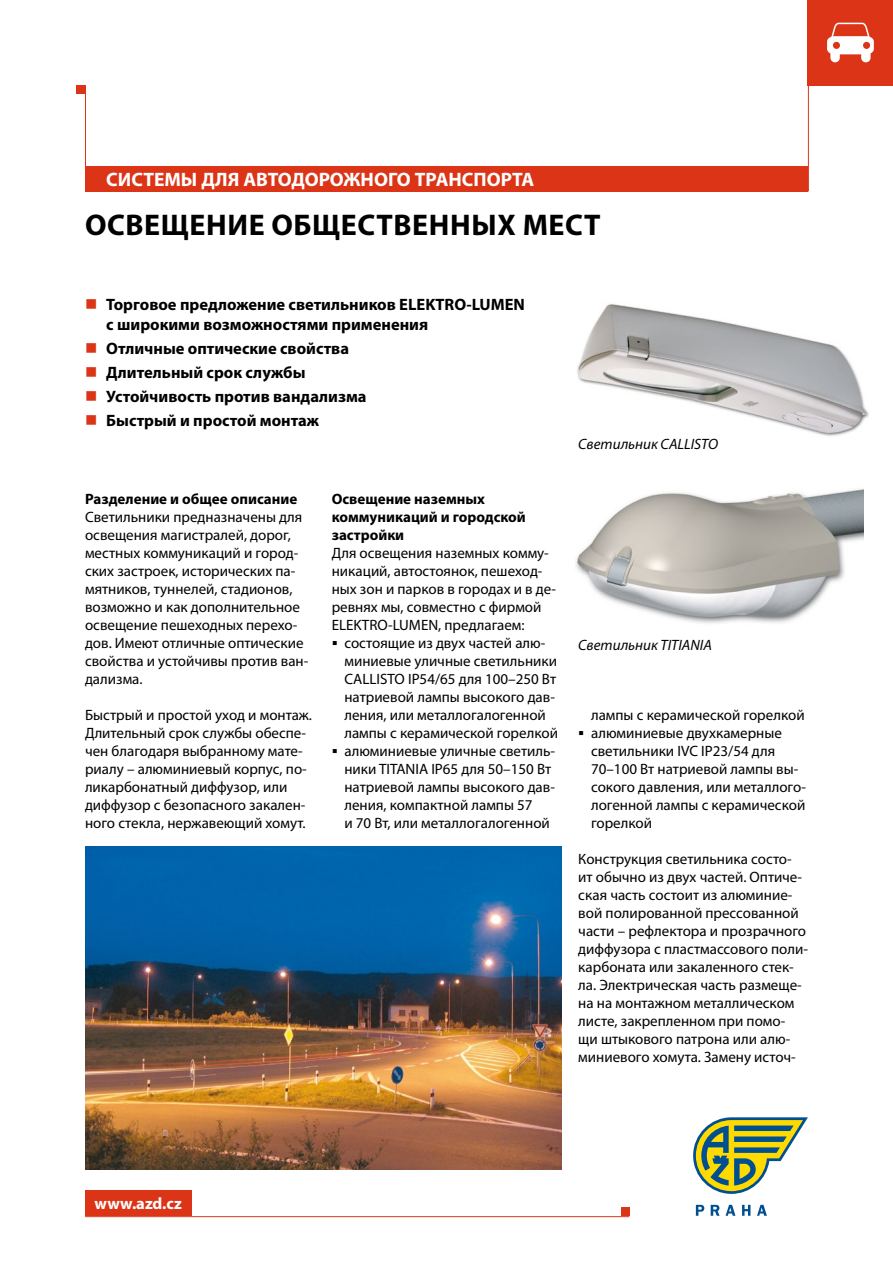
<style>
.page{position:relative;width:893px;height:1263px;background:#fff}
.page>*{position:absolute;margin:0;border:0;box-sizing:border-box;transform-origin:0 0}
.t1{font:700 30px "Myriad Pro";color:#000}
.t2{font:700 19.5px "Myriad Pro";color:#fff}
.t3{font:700 16.5px/19.8px "Myriad Pro";color:#000}
.t4{font:700 16.5px "Myriad Pro";color:#fff}
.t5{font:15px/18px "Myriad Pro";color:#000}
.t6{font:700 15px/18px "Myriad Pro";color:#000}
.t7{font:italic 15px "Myriad Pro";color:#000}
.s1{color:#dc3417}
</style>
<div class="page">
<div style="left:808px;top:0;width:85px;height:85px;background:#dc3417"></div>
<svg style="left:827px;top:23px;width:47px;height:39px"></svg>
<div style="left:85px;top:166px;width:723px;height:25px;background:#dc3417"></div>
<hr style="left:85px;top:85px;width:1px;height:106px;background:#dc3417">
<div style="left:77px;top:85px;width:8px;height:9px;background:#dc3417"></div>
<hr style="left:808px;top:85px;width:1px;height:106px;background:#dc3417">
<div style="left:85px;top:1191px;width:106px;height:25px;background:#dc3417"></div>
<hr style="left:85px;top:1216px;width:544px;height:1px;background:#dc3417">
<div style="left:621px;top:1208px;width:8px;height:8px;background:#dc3417"></div>
<svg style="left:693px;top:1117px;width:115px;height:77px"></svg>
<svg style="left:696px;top:1205px;width:8px;height:11px"></svg>
<svg style="left:711px;top:1205px;width:9px;height:11px"></svg>
<svg style="left:726px;top:1205px;width:9px;height:11px"></svg>
<svg style="left:742px;top:1205px;width:8px;height:11px"></svg>
<svg style="left:757px;top:1205px;width:10px;height:11px"></svg>
<img style="left:577px;top:304px;width:291px;height:132px">
<img style="left:575px;top:489px;width:288px;height:135px">
<img style="left:85px;top:846px;width:476px;height:323px">
<h2 class="t2" style="left:106px;top:167px;width:429px">СИСТЕМЫ ДЛЯ АВТОДОРОЖНОГО ТРАНСПОРТА</h2>
<h1 class="t1" style="left:85px;top:205px;width:124px">Освещение</h1>
<h1 class="t1" style="left:271px;top:205px;width:90px">общественны</h1>
<h1 class="t1" style="left:498px;top:205px;width:46px">х мест</h1>
<p class="t3" style="left:106px;top:294px;width:420px;text-indent:-21px"><span class="s1">■</span> Торговое предложение светильников ELEKTRO-LUMEN с широкими возможностями применения</p>
<p class="t3" style="left:85px;top:338px;width:266px"><span class="s1">■</span> Отличные оптические свойства</p>
<p class="t3" style="left:85px;top:362px;width:222px"><span class="s1">■</span> Длительный срок службы</p>
<p class="t3" style="left:85px;top:386px;width:283px"><span class="s1">■</span> Устойчивость против вандализма</p>
<p class="t3" style="left:85px;top:410px;width:235px"><span class="s1">■</span> Быстрый и простой монтаж</p>
<p class="t6" style="left:85px;top:489px;width:214px">Разделение и общее описание</p>
<p class="t5" style="left:85px;top:508px;width:225px">Светильники предназначены для освещения магистралей, дорог, местных коммуникаций и город&shy;ских застроек, исторических па&shy;мятников, туннелей, стадионов, возможно и как дополнительное освещение пешеходных перехо&shy;дов. Имеют отличные оптические свойства и устойчивы против ван&shy;дализма.</p>
<p class="t5" style="left:85px;top:706px;width:228px">Быстрый и простой уход и монтаж.<br>Длительный срок службы обеспе&shy;чен благодаря выбранному мате&shy;риалу – алюминиевый корпус, по&shy;ликарбонатный диффузор, или диффузор с безопасного закален&shy;ного стекла, нержавеющий хомут.</p>
<p class="t6" style="left:332px;top:489px;width:196px">Освещение наземных коммуникаций и городской застройки</p>
<p class="t5" style="left:332px;top:544px;width:226px">Для освещения наземных комму&shy;никаций, автостоянок, пешеход&shy;ных зон и парков в городах и в де&shy;ревнях мы, совместно с фирмой<br>ELEKTRO-LUMEN, предлагаем:</p>
<p class="t5" style="left:344px;top:634px;width:215px">состоящие из двух частей алю&shy;миниевые уличные светильники<br>CALLISTO IP54/65 для 100–250 Вт натриевой лампы высокого дав&shy;ления, или металлогaлогенной лампы с керамической горелкой алюминиевые уличные светиль&shy;ники TITANIA IP65 для 50–150 Вт натриевой лампы высокого дав&shy;ления, компактной лампы 57<br>и 70 Вт, или металлогaлогенной</p>
<p class="t7" style="left:578px;top:435px;width:141px">Светильник CALLISTO</p>
<p class="t7" style="left:578px;top:636px;width:135px">Светильник TITIANIA</p>
<p class="t5" style="left:591px;top:706px;width:216px">лампы с керамической горелкой алюминиевые двухкамерные светильники IVC IP23/54 для<br>70–100 Вт натриевой лампы вы&shy;сокого давления, или металлого&shy;логенной лампы с керамической горелкой</p>
<p class="t5" style="left:578px;top:850px;width:231px">Конструкция светильника состо&shy;ит обычно из двух частей. Оптиче&shy;ская часть состоит из алюминие&shy;вой полированной прессованной части – рефлектора и прозрачного диффузора с пластмассового поли&shy;карбоната или закаленного стек&shy;ла. Электрическая часть размеще&shy;на на монтажном металлическом листе, закрепленном при помо&shy;щи штыкового патрона или алю&shy;миниевого хомута. Замену источ-</p>
<p class="t4" style="left:95px;top:1193px;width:89px">www.azd.cz</p>
</div>
